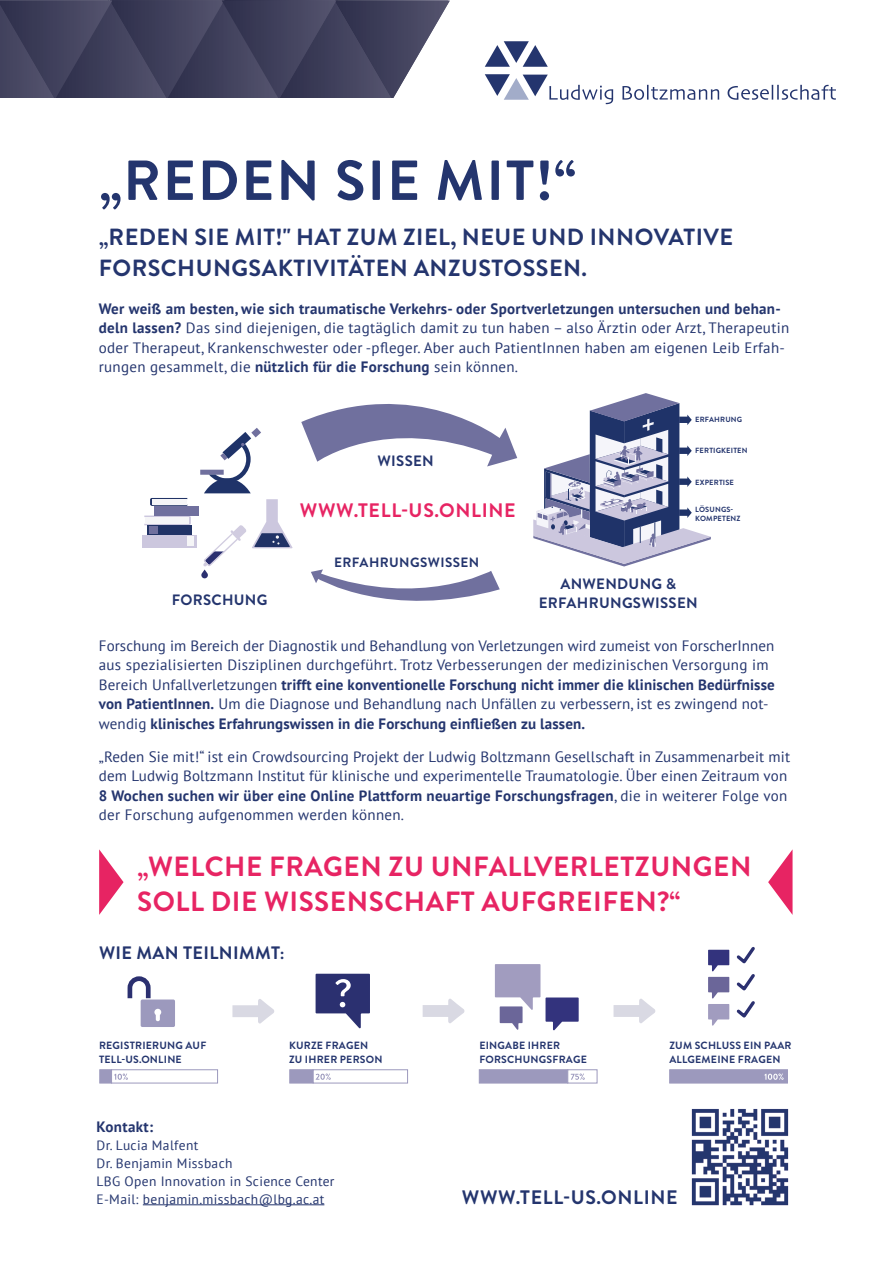
<style>
.page{position:relative;width:893px;height:1263px;background:#fff}
.page>*{position:absolute;margin:0;border:0;box-sizing:border-box;transform-origin:0 0}
.t1{font:700 56.25px "Brandon Grotesque";letter-spacing:.035em;color:#24356e}
.t2{font:700 27.75px/34.7px "Brandon Grotesque";letter-spacing:.02em;color:#e72463}
.t3{font:700 23.4px/30.3px "Brandon Grotesque";letter-spacing:.02em;color:#24356e}
.t4{font:700 19.5px "Brandon Grotesque";letter-spacing:.035em;color:#e72463}
.t5{font:700 19.5px "Brandon Grotesque";letter-spacing:.035em;color:#24356e}
.t6{font:700 18px "Brandon Grotesque";letter-spacing:.02em;color:#24356e}
.t7{font:15px/19.5px "PT Sans";letter-spacing:.01em;color:#24356e}
.t8{font:700 15px "Brandon Grotesque";letter-spacing:.02em;color:#24356e}
.t9{font:700 15px "PT Sans";letter-spacing:.025em;color:#24356e}
.t10{font:13.5px "PT Sans";letter-spacing:.025em;color:#24356e}
.t11{font:700 13.5px "Brandon Grotesque";letter-spacing:.03em;color:#24356e}
.t12{font:700 10.5px/13.5px "Brandon Grotesque";letter-spacing:.02em;color:#24356e}
.t13{font:700 7.5px/9px "Brandon Grotesque";letter-spacing:.02em;color:#24356e}
.s1{font-weight:700}
</style>
<div class="page">
<svg style="left:0;top:0;width:450px;height:98px;background:#4c4c66"></svg>
<svg style="left:622px;top:85px;width:97px;height:15px"></svg>
<svg style="left:728px;top:85px;width:108px;height:15px"></svg>
<svg style="left:485px;top:41px;width:63px;height:26px"></svg>
<svg style="left:485px;top:74px;width:128px;height:30px"></svg>
<div style="left:200px;top:470px;width:24px;height:5px;background:#70709e"></div>
<svg style="left:204px;top:428px;width:57px;height:65px"></svg>
<div style="left:186px;top:515px;width:5px;height:10px;background:#ccc7de;border-radius:2px"></div>
<svg style="left:144px;top:515px;width:44px;height:10px"></svg>
<svg style="left:150px;top:498px;width:37px;height:8px"></svg>
<div style="left:142px;top:535px;width:55px;height:12px;background:#ccc7de"></div>
<div style="left:147px;top:525px;width:44px;height:10px;background:#213366"></div>
<div style="left:155px;top:506px;width:44px;height:9px;background:#70709e"></div>
<div style="left:152px;top:499px;width:35px;height:5px;background:#f5f5f7"></div>
<div style="left:145px;top:517px;width:44px;height:7px;background:#f5f5f7"></div>
<div style="left:149px;top:526px;width:9px;height:8px;background:#70709e"></div>
<div style="left:188px;top:536px;width:6px;height:10px;background:#f5f5f7"></div>
<svg style="left:311px;top:569px;width:189px;height:32px"></svg>
<svg style="left:301px;top:404px;width:216px;height:62px"></svg>
<svg style="left:533px;top:393px;width:178px;height:173px"></svg>
<svg style="left:201px;top:499px;width:91px;height:79px"></svg>
<svg style="left:99px;top:849px;width:25px;height:66px"></svg>
<svg style="left:768px;top:850px;width:24px;height:64px"></svg>
<hr style="left:143px;top:1204px;width:181px;height:1px;background:#24356e">
<svg style="left:232px;top:999px;width:42px;height:25px"></svg>
<svg style="left:423px;top:999px;width:42px;height:24px"></svg>
<div style="left:100px;top:1069px;width:12px;height:14px;background:#9c99bd;border:1px solid #9c99bd"></div>
<div style="left:111px;top:1069px;width:107px;height:14px;background:#fff;border:1px solid #9c99bd"></div>
<div style="left:289px;top:1069px;width:24px;height:14px;background:#9c99bd;border:1px solid #9c99bd"></div>
<div style="left:313px;top:1069px;width:95px;height:14px;background:#fff;border:1px solid #9c99bd"></div>
<svg style="left:114px;top:1073px;width:14px;height:7px"></svg>
<svg style="left:316px;top:1073px;width:15px;height:7px"></svg>
<div style="left:479px;top:1069px;width:89px;height:14px;background:#9c99bd;border:1px solid #9c99bd"></div>
<div style="left:567px;top:1069px;width:30px;height:14px;background:#fff;border:1px solid #9c99bd"></div>
<svg style="left:571px;top:1073px;width:14px;height:7px"></svg>
<svg style="left:613px;top:999px;width:43px;height:24px"></svg>
<div style="left:669px;top:1069px;width:119px;height:14px;background:#9c99bd;border:1px solid #9c99bd"></div>
<svg style="left:764px;top:1073px;width:20px;height:7px"></svg>
<svg style="left:127px;top:976px;width:48px;height:51px"></svg>
<svg style="left:495px;top:964px;width:84px;height:66px"></svg>
<svg style="left:316px;top:974px;width:54px;height:54px"></svg>
<svg style="left:708px;top:947px;width:47px;height:78px"></svg>
<img style="left:691px;top:1109px;width:98px;height:97px">
<h2 class="t1" style="left:99px;top:141px;width:479px">„REDEN SIE MIT!“</h2>
<h2 class="t3" style="left:99px;top:222px;width:636px">„REDEN SIE MIT!" HAT ZUM ZIEL, NEUE UND INNOVATIVE<br>FORSCHUNGSAKTIVITÄTEN ANZUSTOSSEN.</h2>
<h2 class="t7" style="left:99px;top:298px;width:692px"><span class="s1">Wer weiß am besten, wie sich traumatische Verkehrs- oder Sportverletzungen untersuchen und behan&shy;deln lassen?</span> Das sind diejenigen, die tagtäglich damit zu tun haben – also Ärztin oder Arzt, Therapeutin oder Therapeut, Krankenschwester oder -pfleger. Aber auch PatientInnen haben am eigenen Leib Erfah&shy;rungen gesammelt, die <span class="s1">nützlich für die Forschung</span> sein können.</h2>
<h2 class="t8" style="left:172px;top:589px;width:97px">FORSCHUNG</h2>
<h2 class="t8" style="left:377px;top:450px;width:58px">WISSEN</h2>
<h2 class="t4" style="left:300px;top:497px;width:217px">WWW.TELL-US.ONLINE</h2>
<h2 class="t11" style="left:334px;top:552px;width:147px">ERFAHRUNGSWISSEN</h2>
<h2 class="t13" style="left:695px;top:415px;width:48px">ERFAHRUNG</h2>
<h2 class="t13" style="left:695px;top:446px;width:54px">FERTIGKEITEN</h2>
<h2 class="t13" style="left:695px;top:477px;width:40px">EXPERTISE</h2>
<h2 class="t13" style="left:695px;top:504px;width:47px">LÖSUNGS-<br>KOMPETENZ</h2>
<h2 class="t8" style="left:560px;top:573px;width:117px">ANWENDUNG &amp;</h2>
<h2 class="t8" style="left:539px;top:593px;width:160px">ERFAHRUNGSWISSEN</h2>
<h2 class="t7" style="left:99px;top:635px;width:677px">Forschung im Bereich der Diagnostik und Behandlung von Verletzungen wird zumeist von ForscherInnen aus spezialisierten Disziplinen durchgeführt. Trotz Verbesserungen der medizinischen Versorgung im Bereich Unfallverletzungen <span class="s1">trifft eine konventionelle Forschung nicht immer die klinischen Bedürfnisse von PatientInnen.</span> Um die Diagnose und Behandlung nach Unfällen zu verbessern, ist es zwingend not&shy;wendig <span class="s1">klinisches Erfahrungswissen in die Forschung einfließen zu lassen.</span></h2>
<h2 class="t7" style="left:99px;top:746px;width:693px">„Reden Sie mit!“ ist ein Crowdsourcing Projekt der Ludwig Boltzmann Gesellschaft in Zusammenarbeit mit dem Ludwig Boltzmann Institut für klinische und experimentelle Traumatologie. Über einen Zeitraum von <span class="s1">8 Wochen suchen wir über eine Online Plattform neuartige Forschungsfragen</span>, die in weiterer Folge von der Forschung aufgenommen werden können.</h2>
<h2 class="t2" style="left:137px;top:850px;width:616px">„WELCHE FRAGEN ZU UNFALLVERLETZUNGEN<br>SOLL DIE WISSENSCHAFT AUFGREIFEN?“</h2>
<h2 class="t6" style="left:99px;top:940px;width:187px">WIE MAN TEILNIMMT:</h2>
<h2 class="t12" style="left:99px;top:1039px;width:109px">REGISTRIERUNG AUF<br>TELL-US.ONLINE</h2>
<h2 class="t12" style="left:289px;top:1039px;width:95px">KURZE FRAGEN<br>ZU IHRER PERSON</h2>
<h2 class="t12" style="left:479px;top:1039px;width:109px">EINGABE IHRER<br>FORSCHUNGSFRAGE</h2>
<h2 class="t12" style="left:669px;top:1039px;width:124px">ZUM SCHLUSS EIN PAAR<br>ALLGEMEINE FRAGEN</h2>
<h2 class="t9" style="left:97px;top:1116px;width:58px">Kontakt:</h2>
<h2 class="t10" style="left:97px;top:1136px;width:103px">Dr. Lucia Malfent</h2>
<h2 class="t10" style="left:97px;top:1154px;width:137px">Dr. Benjamin Missbach</h2>
<h2 class="t10" style="left:97px;top:1172px;width:239px">LBG Open Innovation in Science Center</h2>
<h2 class="t10" style="left:97px;top:1190px;width:229px">E-Mail: benjamin.missbach@lbg.ac.at</h2>
<h2 class="t5" style="left:462px;top:1184px;width:217px">WWW.TELL-US.ONLINE</h2>
</div>
